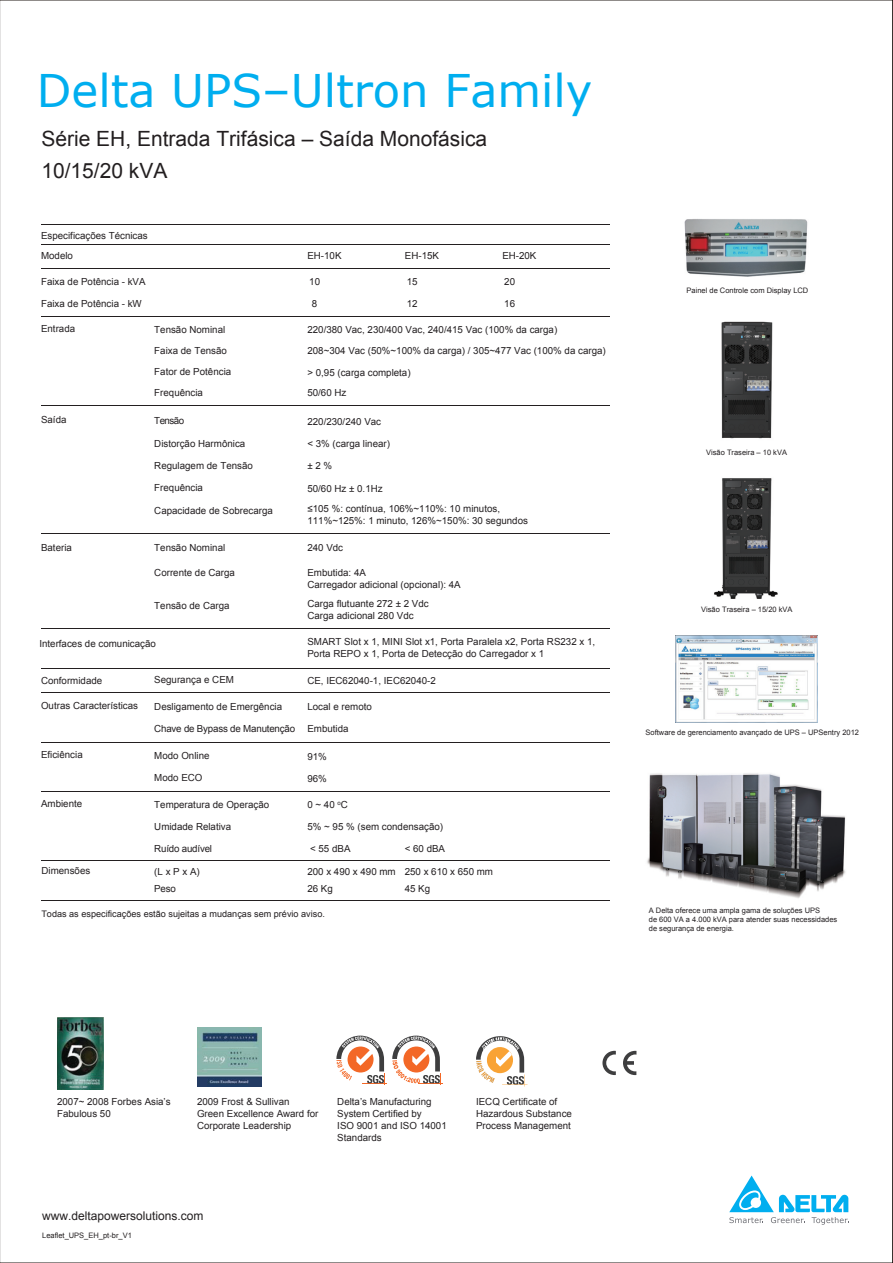
<style>
.page{position:relative;width:893px;height:1263px;background:#fff}
.page>*{position:absolute;margin:0;border:0;box-sizing:border-box;transform-origin:0 0}
.t1{font:45px "Verdana";color:#00aeef}
.t2{font:21px/31.5px "Arial";color:#231f20}
.t3{font:12px "Arial";color:#231f20}
.t4{font:9.75px/12px "Arial";color:#231f21}
.t5{font:9.75px "Arial";letter-spacing:-.02em;color:#231f21}
.t6{font:9px "Arial";color:#231f21}
.t7{font:7.5px/9px "Arial";color:#231f21}
.t8{font:7.5px "Arial";color:#231f20}
</style>
<div class="page">
<img style="left:647px;top:773px;width:199px;height:125px">
<img style="left:684px;top:219px;width:124px;height:58px">
<img style="left:721px;top:321px;width:52px;height:118px">
<img style="left:714px;top:478px;width:64px;height:121px">
<img style="left:675px;top:636px;width:142px;height:87px">
<svg style="left:476px;top:1036px;width:51px;height:51px"></svg>
<svg style="left:602px;top:1051px;width:34px;height:24px"></svg>
<svg style="left:336px;top:1036px;width:107px;height:49px"></svg>
<img style="left:57px;top:1017px;width:46px;height:72px">
<img style="left:197px;top:1027px;width:65px;height:59px">
<svg style="left:729px;top:1176px;width:119px;height:49px"></svg>
<hr style="left:41px;top:245px;width:568px;height:1px;background:#231f20">
<hr style="left:41px;top:268px;width:568px;height:1px;background:#231f20">
<hr style="left:41px;top:316px;width:568px;height:1px;background:#231f20">
<hr style="left:41px;top:405px;width:568px;height:1px;background:#231f20">
<hr style="left:41px;top:742px;width:568px;height:1px;background:#231f20">
<hr style="left:41px;top:668px;width:568px;height:1px;background:#231f20">
<hr style="left:41px;top:692px;width:568px;height:1px;background:#231f20">
<hr style="left:41px;top:791px;width:568px;height:1px;background:#231f20">
<hr style="left:41px;top:224px;width:568px;height:1px;background:#231f20">
<hr style="left:41px;top:533px;width:568px;height:1px;background:#231f20">
<hr style="left:41px;top:629px;width:568px;height:1px;background:#231f20">
<hr style="left:41px;top:860px;width:568px;height:1px;background:#231f20">
<hr style="left:41px;top:900px;width:568px;height:1px;background:#231f20">
<p class="t1" style="left:37px;top:60px;width:557px">Delta UPS–Ultron Family</p>
<p class="t2" style="left:41px;top:123px;width:447px">Série EH, Entrada Trifásica – Saída Monofásica<br>10/15/20 kVA</p>
<p class="t4" style="left:41px;top:229px;width:108px">Especificações Técnicas</p>
<p class="t4" style="left:41px;top:250px;width:33px">Modelo</p>
<p class="t4" style="left:41px;top:276px;width:106px">Faixa de Potência - kVA</p>
<p class="t4" style="left:41px;top:298px;width:102px">Faixa de Potência - kW</p>
<p class="t4" style="left:307px;top:250px;width:36px">EH-10K</p>
<p class="t4" style="left:309px;top:276px;width:12px">10</p>
<p class="t4" style="left:312px;top:298px;width:7px">8</p>
<p class="t4" style="left:405px;top:250px;width:36px">EH-15K</p>
<p class="t4" style="left:407px;top:276px;width:12px">15</p>
<p class="t4" style="left:407px;top:298px;width:12px">12</p>
<p class="t4" style="left:502px;top:250px;width:36px">EH-20K</p>
<p class="t4" style="left:504px;top:276px;width:12px">20</p>
<p class="t4" style="left:504px;top:298px;width:12px">16</p>
<p class="t4" style="left:41px;top:323px;width:36px">Entrada</p>
<p class="t4" style="left:154px;top:324px;width:72px">Tensão Nominal</p>
<p class="t4" style="left:307px;top:324px;width:251px">220/380 Vac, 230/400 Vac, 240/415 Vac (100% da carga)</p>
<p class="t4" style="left:154px;top:345px;width:74px">Faixa de Tensão</p>
<p class="t4" style="left:307px;top:345px;width:300px">208~304 Vac (50%~100% da carga) / 305~477 Vac (100% da carga)</p>
<p class="t4" style="left:154px;top:366px;width:78px">Fator de Potência</p>
<p class="t4" style="left:307px;top:366px;width:105px">&gt; 0,95 (carga completa)</p>
<p class="t4" style="left:154px;top:387px;width:50px">Frequência</p>
<p class="t4" style="left:307px;top:387px;width:41px">50/60 Hz</p>
<p class="t4" style="left:41px;top:414px;width:27px">Saída</p>
<p class="t4" style="left:154px;top:415px;width:31px">Tensão</p>
<p class="t4" style="left:307px;top:415px;width:75px">220/230/240 Vac</p>
<p class="t4" style="left:154px;top:437px;width:93px">Distorção Harmônica</p>
<p class="t4" style="left:307px;top:438px;width:84px">&lt; 3% (carga linear)</p>
<p class="t4" style="left:154px;top:460px;width:100px">Regulagem de Tensão</p>
<p class="t4" style="left:307px;top:460px;width:26px">± 2 %</p>
<p class="t4" style="left:154px;top:482px;width:50px">Frequência</p>
<p class="t4" style="left:307px;top:482px;width:77px">50/60 Hz ± 0.1Hz</p>
<p class="t4" style="left:154px;top:504px;width:120px">Capacidade de Sobrecarga</p>
<p class="t4" style="left:307px;top:503px;width:222px">≤105 %: contínua, 106%~110%: 10 minutos,<br>111%~125%: 1 minuto, 126%~150%: 30 segundos</p>
<p class="t4" style="left:41px;top:542px;width:32px">Bateria</p>
<p class="t4" style="left:154px;top:542px;width:72px">Tensão Nominal</p>
<p class="t4" style="left:307px;top:542px;width:37px">240 Vdc</p>
<p class="t4" style="left:154px;top:567px;width:82px">Corrente de Carga</p>
<p class="t4" style="left:307px;top:567px;width:155px">Embutida: 4A<br>Carregador adicional (opcional): 4A</p>
<p class="t4" style="left:154px;top:600px;width:77px">Tensão de Carga</p>
<p class="t4" style="left:307px;top:598px;width:123px">Carga flutuante 272 ± 2 Vdc<br>Carga adicional 280 Vdc</p>
<p class="t4" style="left:39px;top:638px;width:118px">Interfaces de comunicação</p>
<p class="t4" style="left:307px;top:636px;width:289px">SMART Slot x 1, MINI Slot x1, Porta Paralela x2, Porta RS232 x 1,<br>Porta REPO x 1, Porta de Detecção do Carregador x 1</p>
<p class="t4" style="left:41px;top:674px;width:63px">Conformidade</p>
<p class="t4" style="left:154px;top:674px;width:81px">Segurança e CEM</p>
<p class="t4" style="left:307px;top:674px;width:130px">CE, IEC62040-1, IEC62040-2</p>
<p class="t4" style="left:41px;top:700px;width:98px">Outras Características</p>
<p class="t4" style="left:154px;top:701px;width:129px">Desligamento de Emergência</p>
<p class="t4" style="left:307px;top:701px;width:66px">Local e remoto</p>
<p class="t5" style="left:154px;top:722px;width:142px">Chave de Bypass de Manutenção</p>
<p class="t4" style="left:307px;top:723px;width:43px">Embutida</p>
<p class="t4" style="left:41px;top:749px;width:43px">Eficiência</p>
<p class="t4" style="left:154px;top:750px;width:57px">Modo Online</p>
<p class="t4" style="left:307px;top:750px;width:21px">91%</p>
<p class="t4" style="left:154px;top:772px;width:50px">Modo ECO</p>
<p class="t4" style="left:307px;top:772px;width:21px">96%</p>
<p class="t4" style="left:41px;top:798px;width:43px">Ambiente</p>
<p class="t4" style="left:154px;top:798px;width:116px">Temperatura de Operação</p>
<p class="t4" style="left:307px;top:799px;width:42px">0 ~ 40 <sup>o</sup>C</p>
<p class="t4" style="left:154px;top:820px;width:78px">Umidade Relativa</p>
<p class="t4" style="left:307px;top:821px;width:137px">5% ~ 95 % (sem condensação)</p>
<p class="t5" style="left:154px;top:842px;width:59px">Ruído audível</p>
<p class="t4" style="left:310px;top:843px;width:42px">&lt; 55 dBA</p>
<p class="t4" style="left:405px;top:843px;width:42px">&lt; 60 dBA</p>
<p class="t4" style="left:42px;top:864px;width:50px">Dimensões</p>
<p class="t4" style="left:154px;top:865px;width:47px">(L x P x A)</p>
<p class="t4" style="left:307px;top:866px;width:187px">200 x 490 x 490 mm 250 x 610 x 650 mm</p>
<p class="t4" style="left:154px;top:883px;width:23px">Peso</p>
<p class="t4" style="left:307px;top:883px;width:27px">26 Kg</p>
<p class="t4" style="left:405px;top:883px;width:27px">45 Kg</p>
<p class="t6" style="left:41px;top:907px;width:285px">Todas as especificações estão sujeitas a mudanças sem prévio aviso.</p>
<p class="t7" style="left:687px;top:286px;width:123px">Painel de Controle com Display LCD</p>
<p class="t7" style="left:706px;top:448px;width:82px">Visão Traseira – 10 kVA</p>
<p class="t7" style="left:701px;top:605px;width:93px">Visão Traseira – 15/20 kVA</p>
<p class="t7" style="left:645px;top:728px;width:215px">Software de gerenciamento avançado de UPS – UPSentry 2012</p>
<p class="t7" style="left:649px;top:906px;width:190px">A Delta oferece uma ampla gama de soluções UPS<br>de 600 VA a 4.000 kVA para atender suas necessidades de segurança de energia.</p>
<p class="t4" style="left:57px;top:1096px;width:115px">2007~ 2008 Forbes Asia’s<br>Fabulous 50</p>
<p class="t4" style="left:197px;top:1096px;width:123px">2009 Frost &amp; Sullivan<br>Green Excellence Award for<br>Corporate Leadership</p>
<p class="t4" style="left:337px;top:1096px;width:111px">Delta’s Manufacturing<br>System Certified by<br>ISO 9001 and ISO 14001<br>Standards</p>
<p class="t4" style="left:476px;top:1096px;width:97px">IECQ Certificate of<br>Hazardous Substance<br>Process Management</p>
<p class="t3" style="left:42px;top:1208px;width:163px">www.deltapowersolutions.com</p>
<p class="t8" style="left:42px;top:1230px;width:91px">Leaflet_UPS_EH_pt-br_V1</p>
</div>
